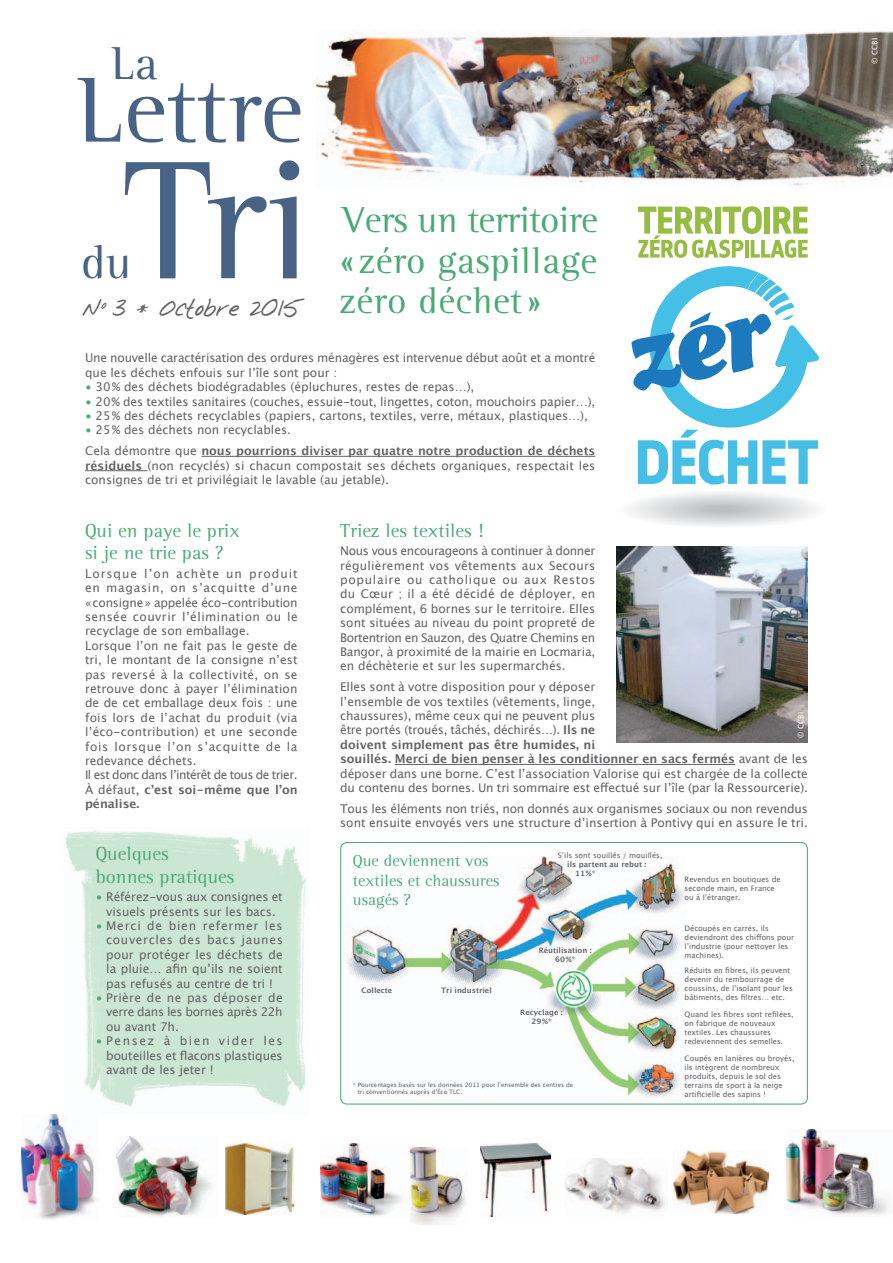
<style>
.page{position:relative;width:893px;height:1263px;background:#fff}
.page>*{position:absolute;margin:0;border:0;box-sizing:border-box;transform-origin:0 0}
.t1{font:174.45px "Leftist Mono Serif";color:#486385}
.t2{font:95.55px "Leftist Mono Serif";color:#486385}
.t3{font:47.85px "Leftist Mono Serif";color:#486385}
.t4{font:37.5px/40.5px "Leftist Mono Serif";letter-spacing:.01em;color:#4aaa76;text-align:justify}
.t5{font:21.75px "Notepad";color:#636366}
.t6{font:19.5px/22.5px "Leftist Mono Serif";color:#4aaa76}
.t7{font:16.5px/19.5px "Leftist Mono Serif";color:#4aaa76}
.t8{font:12px/14.4px "Lucida Grande";color:#636366}
.t9{font:700 12px/20.9px "Lucida Grande";color:#636366}
.t10{font:7.5px/9px "Lucida Grande";color:#636366}
.t11{font:700 7.5px/9px "Lucida Grande";color:#636366;text-align:center}
.t12{font:7.5px "Lucida Grande";color:#fff}
.t13{font:6px/7.2px "Lucida Grande";color:#636366}
.s1{color:#4aaa76}
.s2{font-weight:400;color:#4aaa76}
.s3{font-weight:400}
.s4{font-weight:700}
</style>
<div class="page">
<img style="left:316px;top:31px;width:577px;height:155px">
<img style="left:21px;top:1114px;width:78px;height:106px">
<img style="left:565px;top:1159px;width:101px;height:55px">
<img style="left:225px;top:1143px;width:69px;height:71px">
<img style="left:787px;top:1129px;width:103px;height:87px">
<img style="left:410px;top:1148px;width:56px;height:77px">
<img style="left:117px;top:1137px;width:95px;height:80px">
<img style="left:674px;top:1150px;width:94px;height:63px">
<img style="left:480px;top:1143px;width:70px;height:73px">
<img style="left:320px;top:1143px;width:84px;height:73px">
<hr style="left:201px;top:456px;width:394px;height:1px;background:#636366">
<hr style="left:85px;top:470px;width:63px;height:1px;background:#636366">
<hr style="left:395px;top:764px;width:340px;height:1px;background:#636366">
<img style="left:617px;top:547px;width:191px;height:195px">
<img style="left:346px;top:856px;width:340px;height:242px">
<div style="left:340px;top:842px;width:468px;height:262px;border:1px solid #4aaa76;border-radius:6px"></div>
<img style="left:65px;top:830px;width:241px;height:277px">
<svg style="left:638px;top:206px;width:170px;height:52px"></svg>
<svg style="left:631px;top:266px;width:188px;height:218px"></svg>
<div style="left:622px;top:491px;width:201px;height:36px;background:#fbfbfb;border-radius:50%"></div>
<div style="left:628px;top:492px;width:189px;height:34px;background:#f6f6f7;border-radius:50%"></div>
<div style="left:633px;top:493px;width:179px;height:32px;background:#f2f3f4;border-radius:50%"></div>
<div style="left:639px;top:494px;width:167px;height:30px;background:#eeeeef;border-radius:50%"></div>
<div style="left:645px;top:495px;width:155px;height:28px;background:#e9eaeb;border-radius:50%"></div>
<div style="left:650px;top:496px;width:145px;height:26px;background:#e5e6e8;border-radius:50%"></div>
<div style="left:656px;top:497px;width:133px;height:24px;background:#e1e2e4;border-radius:50%"></div>
<div style="left:659px;top:498px;width:128px;height:23px;background:#dfe0e2;border-radius:50%"></div>
<div style="left:665px;top:499px;width:116px;height:21px;background:#dbdcde;border-radius:50%"></div>
<div style="left:671px;top:500px;width:104px;height:19px;background:#d7d8da;border-radius:50%"></div>
<div style="left:677px;top:501px;width:92px;height:16px;background:#d3d4d6;border-radius:50%"></div>
<div style="left:682px;top:502px;width:82px;height:15px;background:#cfd0d2;border-radius:50%"></div>
<div style="left:688px;top:503px;width:70px;height:12px;background:#cbccce;border-radius:50%"></div>
<div style="left:695px;top:504px;width:55px;height:10px;background:#c7c8ca;border-radius:50%"></div>
<div style="left:696px;top:505px;width:53px;height:9px;background:#c6c7c9;border-radius:50%"></div>
<div style="left:701px;top:505px;width:43px;height:8px;background:#c2c3c6;border-radius:50%"></div>
<div style="left:709px;top:507px;width:28px;height:5px;background:#bebfc2;border-radius:50%"></div>
<h3 class="t3" style="left:111px;top:35px;width:48px">La</h3>
<h2 class="t2" style="left:76px;top:55px;width:228px">Lettre</h2>
<h1 class="t1" style="left:123px;top:121px;width:191px">Tri</h1>
<h3 class="t5" style="left:83px;top:298px;width:223px">N<sup>o</sup> 3 <sub>*</sub> Octobre 2015</h3>
<h3 class="t3" style="left:81px;top:235px;width:52px">du</h3>
<h3 class="t4" style="left:340px;top:201px;width:259px">Vers un territoire « zéro gaspillage zéro déchet»</h3>
<p class="t8" style="left:85px;top:351px;width:512px">Une nouvelle caractérisation des ordures ménagères est intervenue début août et a montré que les déchets enfouis sur l’île sont pour :</p>
<p class="t8" style="left:85px;top:380px;width:391px"><span class="s1">•</span> 30% des déchets biodégradables (épluchures, restes de repas…),</p>
<p class="t8" style="left:85px;top:394px;width:512px"><span class="s1">•</span> 20% des textiles sanitaires (couches, essuie-tout, lingettes, coton, mouchoirs papier…),</p>
<p class="t8" style="left:85px;top:409px;width:504px"><span class="s1">•</span> 25% des déchets recyclables (papiers, cartons, textiles, verre, métaux, plastiques…),</p>
<p class="t9" style="left:85px;top:420px;width:512px"><span class="s2">•</span> <span class="s3">25% des déchets non recyclables.<br>Cela démontre que</span> nous pourrions diviser par quatre notre production de déchets</p>
<p class="t8" style="left:85px;top:458px;width:512px"><span class="s4">résiduels</span> (non recyclés) si chacun compostait ses déchets organiques, respectait les consignes de tri et privilégiait le lavable (au jetable).</p>
<h3 class="t6" style="left:340px;top:519px;width:145px">Triez les textiles !</h3>
<p class="t8" style="left:340px;top:544px;width:257px;text-align:justify">Nous vous encourageons à continuer à donner régulièrement vos vêtements aux Secours populaire ou catholique ou aux Restos du Cœur ; il a été décidé de déployer, en complément, 6 bornes sur le territoire. Elles sont situées au niveau du point propreté de Bortentrion en Sauzon, des Quatre Chemins en Bangor, à proximité de la mairie en Locmaria, en déchèterie et sur les supermarchés.</p>
<p class="t8" style="left:340px;top:680px;width:469px">Elles sont à votre disposition pour y déposer<br>l’ensemble de vos textiles (vêtements, linge,<br>chaussures), même ceux qui ne peuvent plus<br>être portés (troués, tâchés, déchirés…). <span class="s4">Ils ne<br>doivent simplement pas être humides, ni<br>souillés. Merci de bien penser à les conditionner en sacs fermés</span> avant de les déposer dans une borne. C’est l’association Valorise qui est chargée de la collecte du contenu des bornes. Un tri sommaire est effectué sur l’île (par la Ressourcerie).</p>
<p class="t8" style="left:340px;top:801px;width:469px">Tous les éléments non triés, non donnés aux organismes sociaux ou non revendus sont ensuite envoyés vers une structure d’insertion à Pontivy qui en assure le tri.</p>
<h3 class="t6" style="left:85px;top:519px;width:157px">Qui en paye le prix si je ne trie pas ?</h3>
<p class="t8" style="left:85px;top:566px;width:214px">Lorsque l’on achète un produit en magasin, on s’acquitte d’une «consigne» appelée éco-contribution sensée couvrir l’élimination ou le recyclage de son emballage.<br>Lorsque l’on ne fait pas le geste de tri, le montant de la consigne n’est pas reversé à la collectivité, on se retrouve donc à payer l’élimination de de cet emballage deux fois : une fois lors de l’achat du produit (via l’éco-contribution) et une seconde fois lorsque l’on s’acquitte de la redevance déchets.<br>Il est donc dans l’intérêt de tous de trier.<br>À défaut, <span class="s4">c’est soi-même que l’on pénalise.</span></p>
<p class="t12" style="left:797px;top:738px;width:27px;rotate:-90deg">© CCBI</p>
<h3 class="t6" style="left:96px;top:843px;width:140px">Quelques<br>bonnes pratiques</h3>
<p class="t8" style="left:96px;top:890px;width:189px;text-align:center"><span class="s1">•</span> Référez-vous aux consignes et visuels présents sur les bacs.</p>
<p class="t8" style="left:106px;top:919px;width:178px;text-align:justify;text-indent:-11px"><span class="s1">•</span> Merci de bien refermer les couvercles des bacs jaunes pour protéger les déchets de la pluie… afin qu’ils ne soient pas refusés au centre de tri !</p>
<p class="t8" style="left:106px;top:991px;width:178px;text-align:justify;text-indent:-11px"><span class="s1">•</span> Prière de ne pas déposer de verre dans les bornes après 22h ou avant 7h.</p>
<p class="t8" style="left:106px;top:1034px;width:178px;text-align:justify;text-indent:-11px"><span class="s1">•</span> Pensez à bien vider les bouteilles et flacons plastiques avant de les jeter !</p>
<h3 class="t7" style="left:353px;top:851px;width:148px">Que deviennent vos textiles et chaussures usagés ?</h3>
<p class="t11" style="left:361px;top:986px;width:32px">Collecte</p>
<p class="t11" style="left:441px;top:986px;width:52px">Tri industriel</p>
<p class="t10" style="left:558px;top:851px;width:106px">S’ils sont souillés / mouillés,</p>
<p class="t11" style="left:575px;top:860px;width:73px;text-align:left;text-indent:-8px">ils partent au rebut :<br>11%*</p>
<p class="t11" style="left:539px;top:946px;width:55px">Réutilisation :<br>60%*</p>
<p class="t11" style="left:520px;top:1008px;width:44px">Recyclage :<br>29%*</p>
<p class="t13" style="left:358px;top:1081px;width:217px;text-indent:-5px">* Pourcentages basés sur les données 2011 pour l’ensemble des centres de tri conventionnés auprès d’Éco TLC.</p>
<p class="t10" style="left:685px;top:875px;width:98px">Revendus en boutiques de seconde main, en France ou à l’étranger.</p>
<p class="t10" style="left:685px;top:924px;width:111px">Découpés en carrés, ils deviendront des chiffons pour l’industrie (pour nettoyer les machines).</p>
<p class="t10" style="left:685px;top:966px;width:110px">Réduits en fibres, ils peuvent devenir du rembourrage de coussins, de l’isolant pour les bâtiments, des filtres… etc.</p>
<p class="t10" style="left:685px;top:1010px;width:110px">Quand les fibres sont refilées, on fabrique de nouveaux textiles. Les chaussures redeviennent des semelles.</p>
<p class="t10" style="left:685px;top:1053px;width:111px">Coupés en lanières ou broyés, ils intègrent de nombreux produits, depuis le sol des terrains de sport à la neige artificielle des sapins !</p>
<p class="t12" style="left:871px;top:64px;width:27px;rotate:-90deg">© CCBI</p>
</div>
